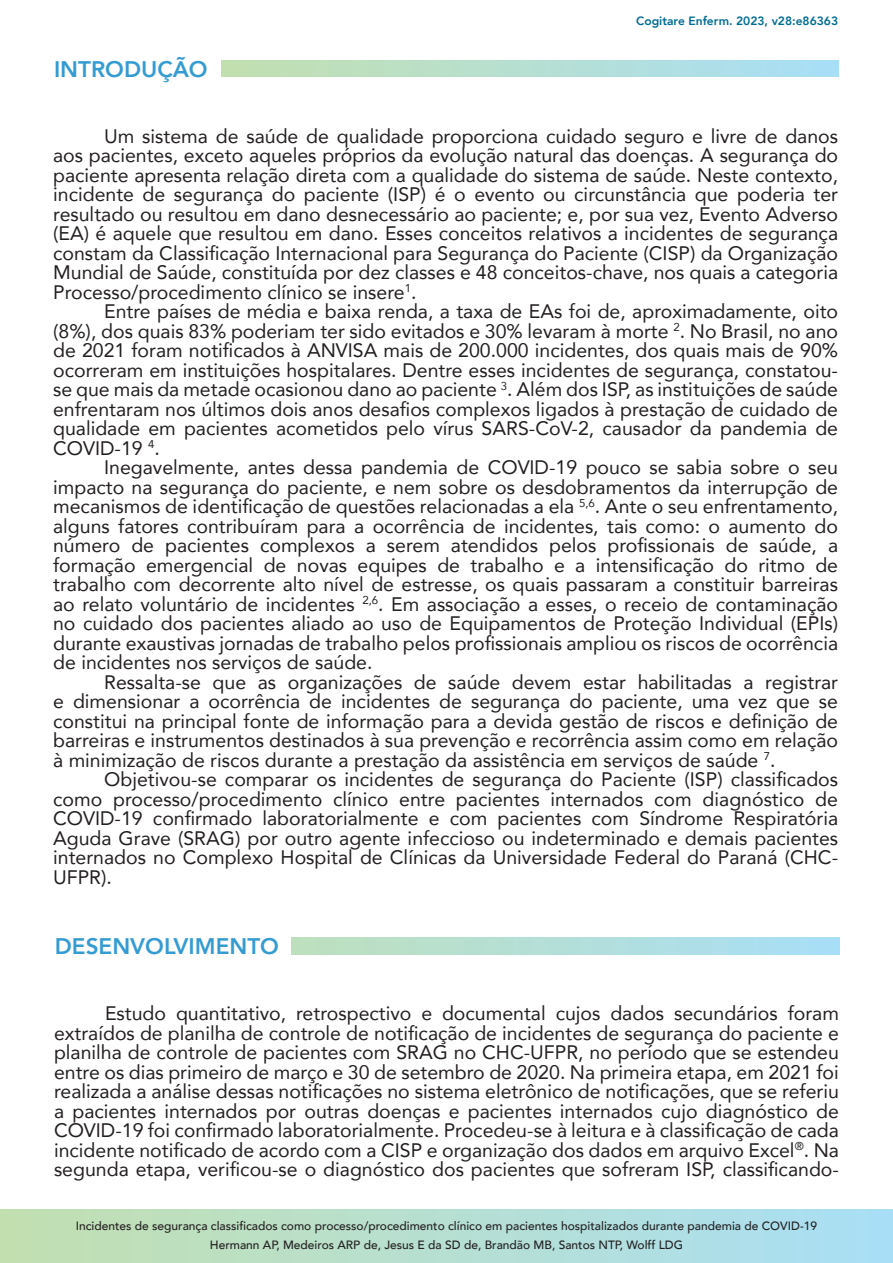
<style>
.page{position:relative;width:893px;height:1263px;background:#fff}
.page>*{position:absolute;margin:0;border:0;box-sizing:border-box;transform-origin:0 0}
.t1{font:800 22.5px "Avenir";color:#349bd3}
.t2{font:19.5px/19.5px "Avenir";color:#231f20;text-align:justify}
.t3{font:500 12px/18.6px "Avenir";color:#231f20;text-align:center}
.t4{font:800 12px "Avenir";color:#006c95}
</style>
<div class="page">
<svg style="left:0;top:1209px;width:893px;height:54px;background:#b6dfd2"></svg>
<div style="left:221px;top:60px;width:618px;height:17px;background:linear-gradient(to right,#c3dfaf,#a9dff7)"></div>
<div style="left:292px;top:938px;width:548px;height:16px;background:linear-gradient(to right,#bee0bd,#a8dff7)"></div>
<p class="t1" style="left:54px;top:48px;width:155px">INTRODUÇÃO</p>
<p class="t4" style="left:636px;top:10px;width:203px">Cogitare Enferm. 2023, v28:e86363</p>
<p class="t2" style="left:53px;top:126px;width:786px;text-indent:51px">Um sistema de saúde de qualidade proporciona cuidado seguro e livre de danos aos pacientes, exceto aqueles próprios da evolução natural das doenças. A segurança do paciente apresenta relação direta com a qualidade do sistema de saúde. Neste contexto, incidente de segurança do paciente (ISP) é o evento ou circunstância que poderia ter resultado ou resultou em dano desnecessário ao paciente; e, por sua vez, Evento Adverso (EA) é aquele que resultou em dano. Esses conceitos relativos a incidentes de segurança constam da Classificação Internacional para Segurança do Paciente (CISP) da Organização Mundial de Saúde, constituída por dez classes e 48 conceitos-chave, nos quais a categoria Processo/procedimento clínico se insere<sup>1</sup>.</p>
<p class="t2" style="left:53px;top:301px;width:786px;text-indent:51px">Entre países de média e baixa renda, a taxa de EAs foi de, aproximadamente, oito (8%), dos quais 83% poderiam ter sido evitados e 30% levaram à morte <sup>2</sup>. No Brasil, no ano de 2021 foram notificados à ANVISA mais de 200.000 incidentes, dos quais mais de 90% ocorreram em instituições hospitalares. Dentre esses incidentes de segurança, constatou&shy;se que mais da metade ocasionou dano ao paciente <sup>3</sup>. Além dos ISP, as instituições de saúde enfrentaram nos últimos dois anos desafios complexos ligados à prestação de cuidado de qualidade em pacientes acometidos pelo vírus SARS-CoV-2, causador da pandemia de COVID-19 <sup>4</sup>.</p>
<p class="t2" style="left:53px;top:457px;width:787px;text-indent:51px">Inegavelmente, antes dessa pandemia de COVID-19 pouco se sabia sobre o seu impacto na segurança do paciente, e nem sobre os desdobramentos da interrupção de mecanismos de identificação de questões relacionadas a ela <sup>5,6</sup>. Ante o seu enfrentamento, alguns fatores contribuíram para a ocorrência de incidentes, tais como: o aumento do número de pacientes complexos a serem atendidos pelos profissionais de saúde, a formação emergencial de novas equipes de trabalho e a intensificação do ritmo de trabalho com decorrente alto nível de estresse, os quais passaram a constituir barreiras ao relato voluntário de incidentes <sup>2,6</sup>. Em associação a esses, o receio de contaminação no cuidado dos pacientes aliado ao uso de Equipamentos de Proteção Individual (EPIs) durante exaustivas jornadas de trabalho pelos profissionais ampliou os riscos de ocorrência de incidentes nos serviços de saúde.</p>
<p class="t2" style="left:53px;top:672px;width:786px;text-indent:51px">Ressalta-se que as organizações de saúde devem estar habilitadas a registrar e dimensionar a ocorrência de incidentes de segurança do paciente, uma vez que se constitui na principal fonte de informação para a devida gestão de riscos e definição de barreiras e instrumentos destinados à sua prevenção e recorrência assim como em relação à minimização de riscos durante a prestação da assistência em serviços de saúde <sup>7</sup>.</p>
<p class="t2" style="left:53px;top:769px;width:786px;text-indent:51px">Objetivou-se comparar os incidentes de segurança do Paciente (ISP) classificados como processo/procedimento clínico entre pacientes internados com diagnóstico de COVID-19 confirmado laboratorialmente e com pacientes com Síndrome Respiratória Aguda Grave (SRAG) por outro agente infeccioso ou indeterminado e demais pacientes internados no Complexo Hospital de Clínicas da Universidade Federal do Paraná (CHC-UFPR).</p>
<p class="t1" style="left:55px;top:926px;width:226px">DESENVOLVIMENTO</p>
<p class="t2" style="left:54px;top:1003px;width:786px;text-indent:51px">Estudo quantitativo, retrospectivo e documental cujos dados secundários foram extraídos de planilha de controle de notificação de incidentes de segurança do paciente e planilha de controle de pacientes com SRAG no CHC-UFPR, no período que se estendeu entre os dias primeiro de março e 30 de setembro de 2020. Na primeira etapa, em 2021 foi realizada a análise dessas notificações no sistema eletrônico de notificações, que se referiu a pacientes internados por outras doenças e pacientes internados cujo diagnóstico de COVID-19 foi confirmado laboratorialmente. Procedeu-se à leitura e à classificação de cada incidente notificado de acordo com a CISP e organização dos dados em arquivo Excel<sup>®</sup>. Na segunda etapa, verificou-se o diagnóstico dos pacientes que sofreram ISP, classificando-</p>
<p class="t3" style="left:76px;top:1216px;width:743px">Incidentes de segurança classificados como processo/procedimento clínico em pacientes hospitalizados durante pandemia de COVID-19<br>Hermann AP, Medeiros ARP de, Jesus E da SD de, Brandão MB, Santos NTP, Wolff LDG</p>
</div>
